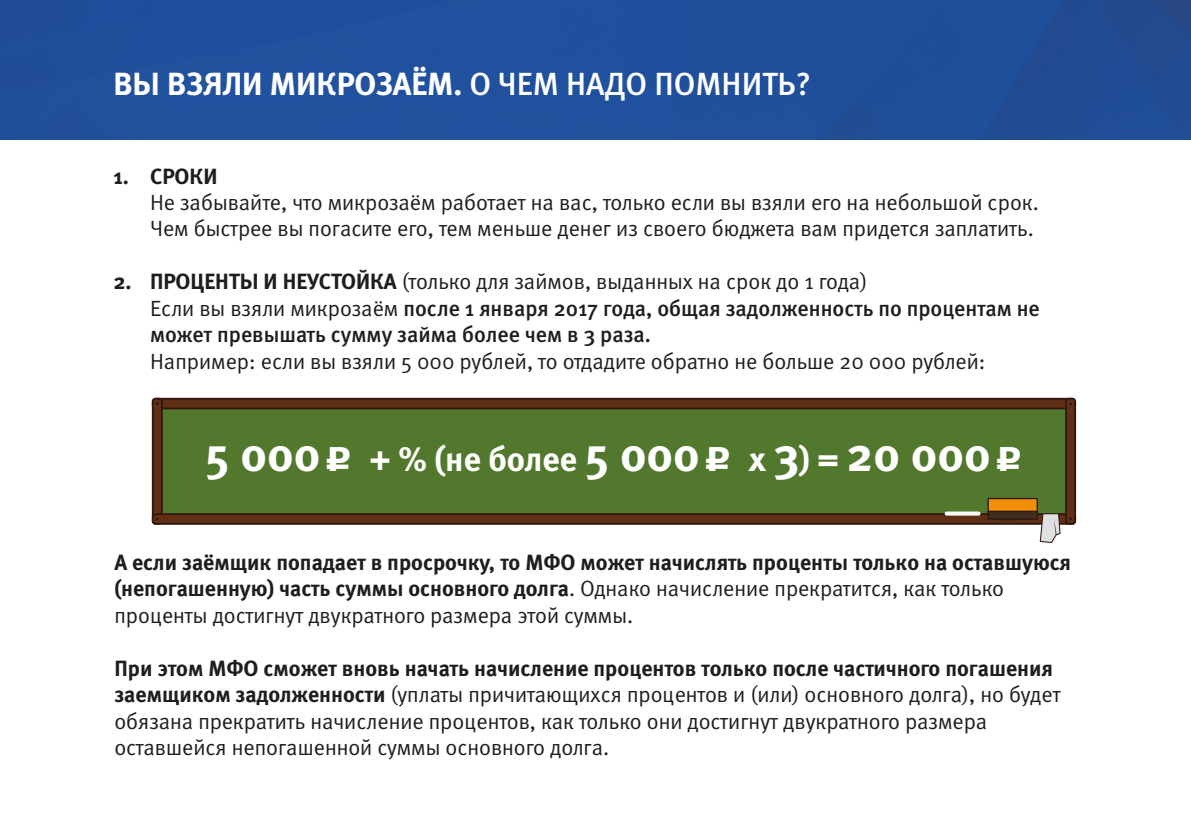
<style>
.page{position:relative;width:1191px;height:840px;background:#fff}
.page>*{position:absolute;margin:0;border:0;box-sizing:border-box;transform-origin:0 0}
.t1{font:48px "Meta Bold C";color:#fff}
.t2{font:32px "Meta Bold C";color:#fff}
.t3{font:22px/26.4px "Meta Normal C";color:#1e1e1c}
.t4{font:22px/26.4px "Meta Bold C";color:#1e1e1c}
.t5{font:22px/26.4px "Meta Medium C";color:#1e1e1c}
.s1{font-family:"Meta Medium C"}
.s2{font-family:"Meta Bold C"}
.s3{font-family:"Meta Normal C"}
.s4{font-family:"ALS Rubl";font-size:34px}
.s5{font-size:34px}
</style>
<div class="page">
<svg style="left:152px;top:397px;width:924px;height:145px;background:#677942"></svg>
<img style="left:0;top:0;width:1191px;height:140px">
<svg style="left:944px;top:511px;width:36px;height:4px"></svg>
<h2 class="t2" style="left:113px;top:65px;width:699px">ВЫ ВЗЯЛИ МИКРОЗАЁМ. <span class="s1">О ЧЕМ НАДО ПОМНИТЬ?</span></h2>
<p class="t4" style="left:113px;top:162px;width:17px">1.</p>
<p class="t4" style="left:113px;top:268px;width:20px">2.</p>
<p class="t4" style="left:150px;top:162px;width:69px">СРОКИ</p>
<p class="t3" style="left:150px;top:189px;width:890px">Не забывайте, что микрозаём работает на вас, только если вы взяли его на небольшой срок.<br>Чем быстрее вы погасите его, тем меньше денег из своего бюджета вам придется заплатить.</p>
<p class="t3" style="left:150px;top:268px;width:719px"><span class="s2">ПРОЦЕНТЫ И НЕУСТОЙКА</span> (только для займов, выданных на срок до 1 года)</p>
<p class="t5" style="left:150px;top:295px;width:891px"><span class="s3">Если вы взяли микрозаём</span> после 1 января 2017 года, общая задолженность по процентам не может превышать сумму займа более чем в 3 раза.</p>
<p class="t3" style="left:150px;top:347px;width:837px">Например: если вы взяли 5 000 рублей, то отдадите обратно не больше 20 000 рублей:</p>
<h1 class="t1" style="left:205px;top:426px;width:819px">5 000<span class="s4">R</span> <span class="s5">+ % (не более</span> 5 000<span class="s4">R</span> <span class="s5">х</span> 3<span class="s5">) =</span> 20 000<span class="s4">R</span></h1>
<p class="t4" style="left:114px;top:548px;width:957px">А если заёмщик попадает в просрочку, то МФО может начислять проценты только на оставшуюся (непогашенную) часть суммы основного долга<span class="s3">. Однако начисление прекратится, как только</span></p>
<p class="t3" style="left:114px;top:601px;width:520px">проценты достигнут двукратного размера этой суммы.</p>
<p class="t4" style="left:114px;top:654px;width:939px">При этом МФО сможет вновь начать начисление процентов только после частичного погашения</p>
<p class="t3" style="left:114px;top:680px;width:947px"><span class="s2">заемщиком задолженности</span> (уплаты причитающихся процентов и (или) основного долга), но будет обязана прекратить начисление процентов, как только они достигнут двукратного размера оставшейся непогашенной суммы основного долга.</p>
</div>
